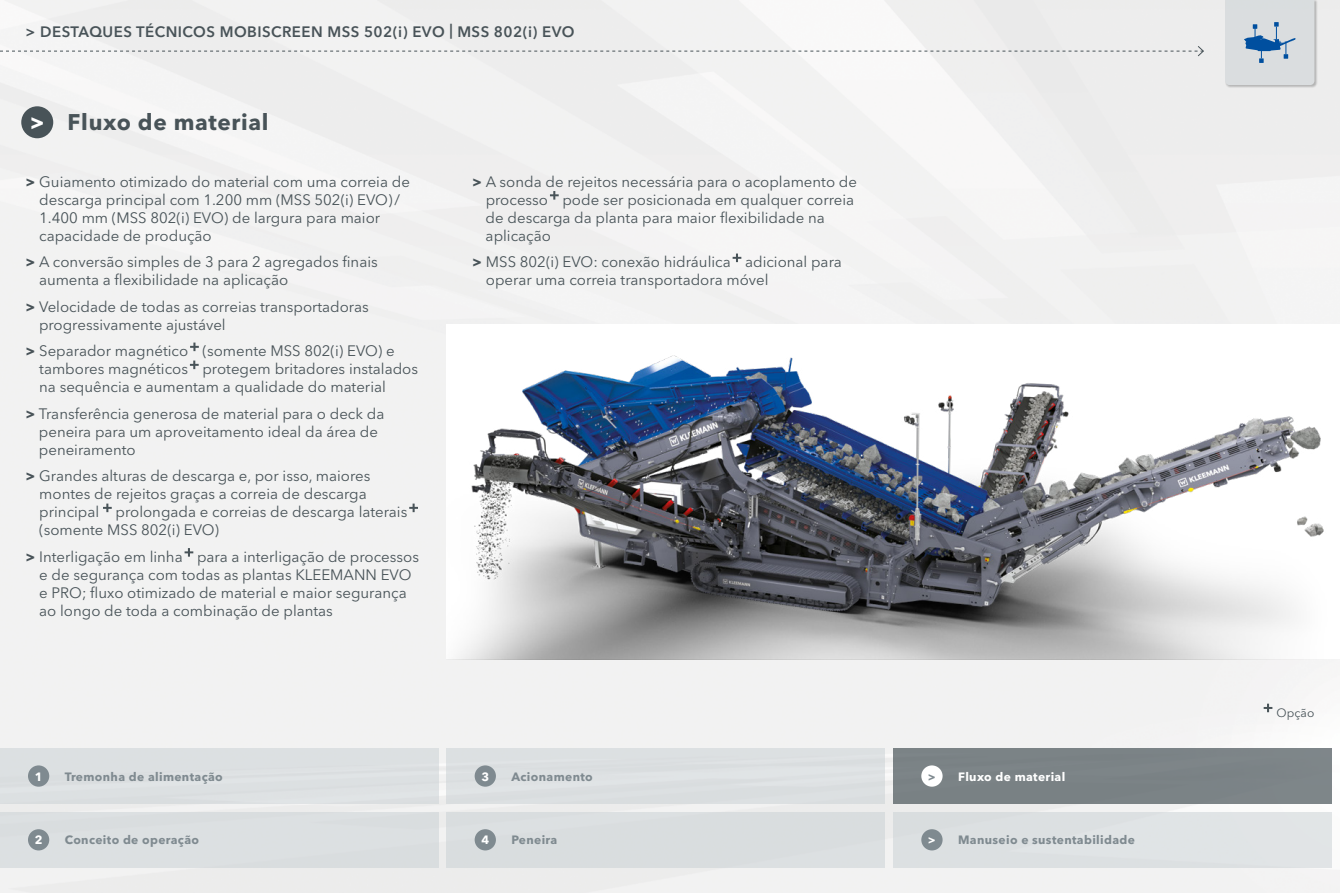
<style>
.page{position:relative;width:1340px;height:893px;background:#fff}
.page>*{position:absolute;margin:0;border:0;box-sizing:border-box;transform-origin:0 0}
.t1{font:700 22.5px "Avenir Next LT Pro";letter-spacing:.03em;color:#485358}
.t2{font:15px/18px "Avenir Next LT Pro";color:#485358}
.t3{font:600 15px "Avenir Next LT Pro";letter-spacing:.03em;color:#485358}
.t4{font:700 12px "Avenir Next LT Pro";letter-spacing:.03em;color:#7f8a90}
.t5{font:700 12px "Avenir Next LT Pro";letter-spacing:.03em;color:#fff}
.t6{font:12px "Avenir Next LT Pro";letter-spacing:.01em;color:#485358}
.s1{color:#fff}
.s2{font-weight:700}
.s3{color:#7f8a90}
</style>
<div class="page">
<svg style="left:0;top:45px;width:1204px;height:12px"></svg>
<div style="left:1224px;top:0;width:93px;height:88px;background:#000;opacity:.5"></div>
<div style="left:893px;top:748px;width:438px;height:56px;background:#7b8386"></div>
<div style="left:921px;top:765px;width:21px;height:22px;background:#fff;border-radius:50%"></div>
<div style="left:893px;top:812px;width:438px;height:55px;background:#e0e4e5"></div>
<div style="left:921px;top:829px;width:21px;height:21px;background:#7f8a90;border-radius:50%"></div>
<div style="left:0;top:812px;width:438px;height:55px;background:#dce0e1"></div>
<div style="left:28px;top:829px;width:21px;height:21px;background:#7f8a90;border-radius:50%"></div>
<div style="left:446px;top:748px;width:438px;height:56px;background:#dce0e2"></div>
<div style="left:474px;top:765px;width:22px;height:22px;background:#7f8a90;border-radius:50%"></div>
<div style="left:0;top:748px;width:438px;height:56px;background:#dce0e2"></div>
<div style="left:28px;top:765px;width:21px;height:22px;background:#7f8a90;border-radius:50%"></div>
<div style="left:446px;top:812px;width:438px;height:55px;background:#d9dddf"></div>
<div style="left:474px;top:829px;width:22px;height:21px;background:#7f8a90;border-radius:50%"></div>
<div style="left:21px;top:106px;width:32px;height:32px;background:#485358;border-radius:50%"></div>
<svg style="left:1225px;top:0;width:89px;height:85px"></svg>
<svg style="left:1263px;top:704px;width:9px;height:8px"></svg>
<svg style="left:190px;top:343px;width:9px;height:8px"></svg>
<svg style="left:190px;top:361px;width:9px;height:8px"></svg>
<svg style="left:103px;top:504px;width:9px;height:8px"></svg>
<svg style="left:409px;top:504px;width:9px;height:8px"></svg>
<svg style="left:184px;top:548px;width:9px;height:9px"></svg>
<img style="left:446px;top:355px;width:878px;height:304px">
<svg style="left:550px;top:191px;width:8px;height:9px"></svg>
<svg style="left:732px;top:254px;width:9px;height:8px"></svg>
<p class="t3" style="left:26px;top:23px;width:550px">&gt; DESTAQUES TÉCNICOS MOBISCREEN MSS 502(i) EVO | MSS 802(i) EVO</p>
<h1 class="t1" style="left:30px;top:109px;width:240px"><span class="s1">&gt;</span> Fluxo de material</h1>
<p class="t2" style="left:39px;top:172px;width:372px;text-indent:-14px"><span class="s2">&gt;</span> Guiamento otimizado do material com uma correia de descarga principal com 1.200 mm (MSS 502(i) EVO)/ 1.400 mm (MSS 802(i) EVO) de largura para maior capacidade de produção</p>
<p class="t2" style="left:39px;top:253px;width:340px;text-indent:-13px"><span class="s2">&gt;</span> A conversão simples de 3 para 2 agregados finais aumenta a flexibilidade na aplicação</p>
<p class="t2" style="left:39px;top:297px;width:331px;text-indent:-13px"><span class="s2">&gt;</span> Velocidade de todas as correias transportadoras progressivamente ajustável</p>
<p class="t2" style="left:39px;top:342px;width:380px;text-indent:-14px"><span class="s2">&gt;</span> Separador magnético (somente MSS 802(i) EVO) e tambores magnéticos protegem britadores instalados na sequência e aumentam a qualidade do material</p>
<p class="t2" style="left:39px;top:404px;width:347px;text-indent:-13px"><span class="s2">&gt;</span> Transferência generosa de material para o deck da peneira para um aproveitamento ideal da área de peneiramento</p>
<p class="t2" style="left:39px;top:467px;width:369px;text-indent:-14px"><span class="s2">&gt;</span> Grandes alturas de descarga e, por isso, maiores montes de rejeitos graças a correia de descarga principal prolongada e correias de descarga laterais (somente MSS 802(i) EVO)</p>
<p class="t2" style="left:39px;top:547px;width:381px;text-indent:-14px"><span class="s2">&gt;</span> Interligação em linha para a interligação de processos e de segurança com todas as plantas KLEEMANN EVO e PRO; fluxo otimizado de material e maior segurança ao longo de toda a combinação de plantas</p>
<p class="t2" style="left:485px;top:172px;width:373px;text-indent:-13px"><span class="s2">&gt;</span> A sonda de rejeitos necessária para o acoplamento de processo pode ser posicionada em qualquer correia de descarga da planta para maior flexibilidade na aplicação</p>
<p class="t2" style="left:486px;top:253px;width:357px;text-indent:-14px"><span class="s2">&gt;</span> MSS 802(i) EVO: conexão hidráulica adicional para operar uma correia transportadora móvel</p>
<p class="t5" style="left:35px;top:769px;width:9px">1</p>
<p class="t4" style="left:65px;top:769px;width:160px">Tremonha de alimentação</p>
<p class="t5" style="left:481px;top:769px;width:9px">3</p>
<p class="t4" style="left:511px;top:769px;width:83px">Acionamento</p>
<p class="t5" style="left:927px;top:769px;width:139px"><span class="s3">&gt;</span> Fluxo de material</p>
<p class="t5" style="left:35px;top:833px;width:9px">2</p>
<p class="t4" style="left:65px;top:833px;width:136px">Conceito de operação</p>
<p class="t4" style="left:927px;top:833px;width:208px"><span class="s1">&gt;</span> Manuseio e sustentabilidade</p>
<p class="t5" style="left:481px;top:833px;width:9px">4</p>
<p class="t4" style="left:511px;top:833px;width:47px">Peneira</p>
<p class="t6" style="left:1276px;top:706px;width:40px">Opção</p>
</div>
